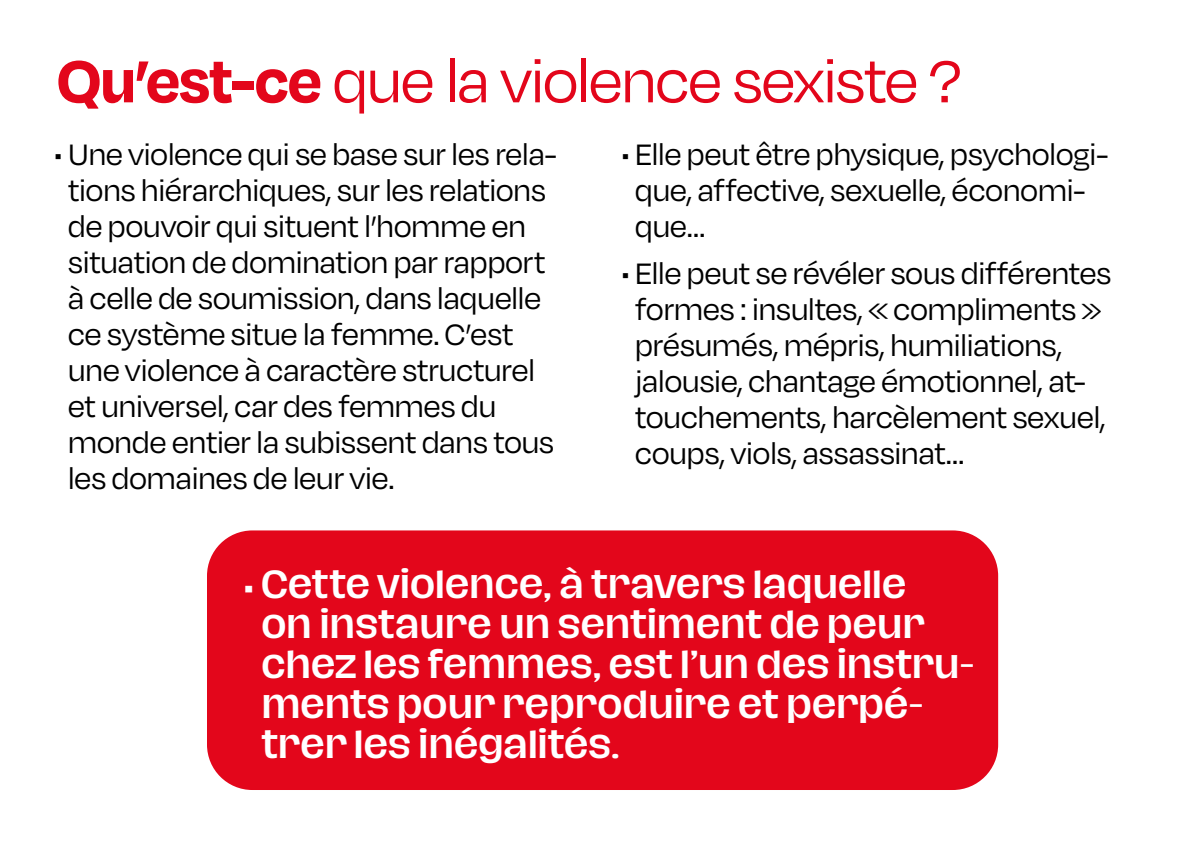
<style>
.page{position:relative;width:1191px;height:851px;background:#fff}
.page>*{position:absolute;margin:0;border:0;box-sizing:border-box;transform-origin:0 0}
.t1{font:68px "Degular";letter-spacing:-.035em;color:#e3061b}
.t2{font:36px/40px "Hagrid Text Variable";letter-spacing:-.02em;color:#fff}
.t3{font:34px/36px "Degular";letter-spacing:-.02em;color:#000}
.s1{font-weight:700}
.s2{font-family:"Degular";font-weight:600}
</style>
<div class="page">
<div style="left:207px;top:530px;width:791px;height:259px;background:#e3061b;border-radius:45px"></div>
<h1 class="t1" style="left:57px;top:40px;width:906px"><span class="s1">Qu’est-ce</span> que la violence sexiste ?</h1>
<p class="t3" style="left:68px;top:135px;width:490px;text-indent:-14px">• Une violence qui se base sur les rela&shy;tions hiérarchiques, sur les relations de pouvoir qui situent l’homme en situation de domination par rapport à celle de soumission, dans laquelle ce système situe la femme. C’est une violence à caractère structurel et universel, car des femmes du monde entier la subissent dans tous les domaines de leur vie.</p>
<p class="t3" style="left:635px;top:135px;width:475px;text-indent:-14px">• Elle peut être physique, psychologi&shy;que, affective, sexuelle, économi&shy;que…</p>
<p class="t3" style="left:635px;top:254px;width:478px;text-indent:-14px">• Elle peut se révéler sous différentes formes : insultes, « compliments » présumés, mépris, humiliations, jalousie, chantage émotionnel, at&shy;touchements, harcèlement sexuel, coups, viols, assassinat…</p>
<p class="t2" style="left:261px;top:565px;width:714px;text-indent:-17px"><span class="s2">•</span> Cette violence, à travers laquelle<br>on instaure un sentiment de peur chez les femmes, est l’un des instru&shy;ments pour reproduire et perpé&shy;trer les inégalités.</p>
</div>
